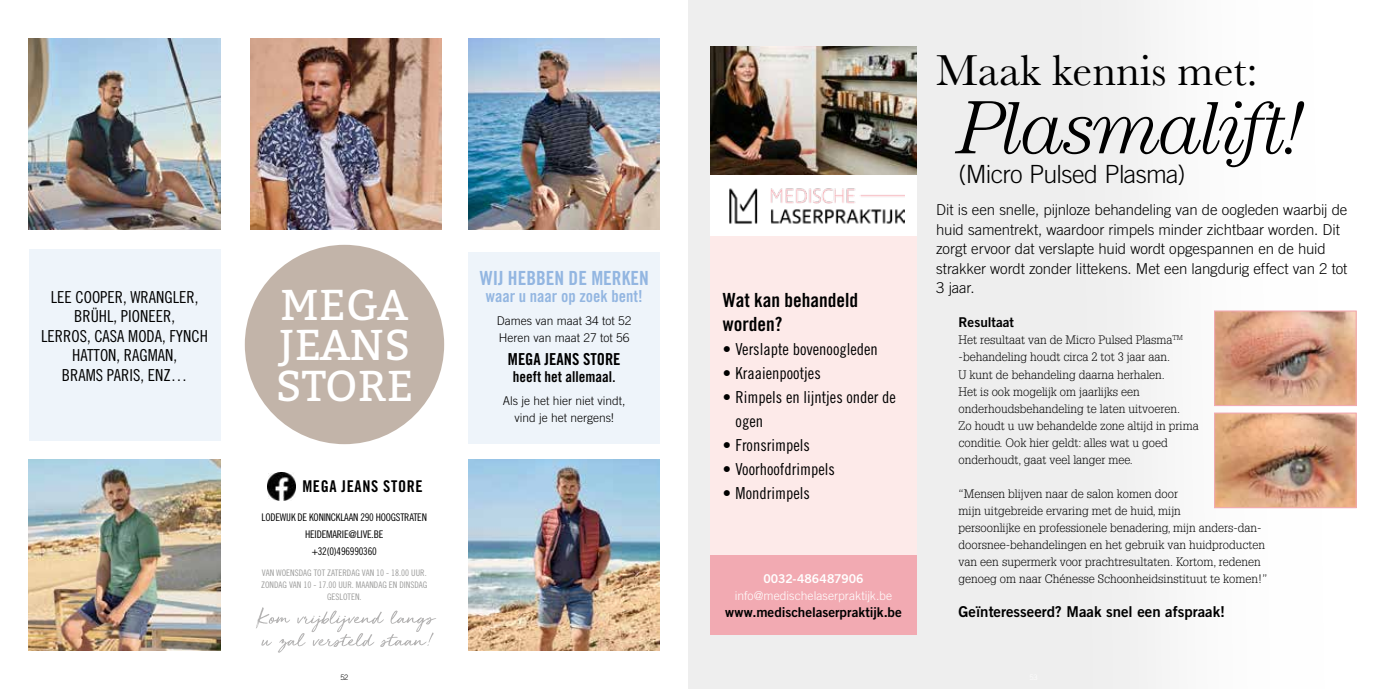
<style>
.page{position:relative;width:1378px;height:689px;background:#fff}
.page>*{position:absolute;margin:0;border:0;box-sizing:border-box;transform-origin:0 0}
.t1{font:italic 300 75.6px "Century Std";letter-spacing:-.035em;color:#000}
.t2{font:45px "Baskerville";color:#000}
.t3{font:43.2px/40.8px "Bitter";letter-spacing:.01em;color:#fff;text-align:justify}
.t4{font:300 25.05px "Trade Gothic LT Std";letter-spacing:-.03em;color:#000}
.t5{font:19.5px/24px "Trade Gothic LT Std Bd Cn 20";color:#000}
.t6{font:19.5px "Trade Gothic LT Std Bd Cn 20";color:#93b6e1}
.t7{font:16.5px/19.5px "Trade Gothic LT Std Cn 18";color:#000;text-align:center}
.t8{font:16.5px "Trade Gothic LT Std Bd Cn 20";color:#93b6e1}
.t9{font:16.5px "Trade Gothic LT Std Bd Cn 20";color:#000}
.t10{font:16.2px "Trade Gothic LT Std Bd Cn 20";letter-spacing:.04em;color:#000}
.t11{font:300 15px/19.5px "Trade Gothic LT Std";letter-spacing:-.01em;color:#000}
.t12{font:15px "Trade Gothic LT Std Bd 2";color:#000}
.t13{font:15px "Trade Gothic LT Std Bd Cn 20";color:#000}
.t14{font:13.5px "Trade Gothic LT Std Bd 2";color:#000}
.t15{font:300 12.15px "Trade Gothic LT Std";color:#fff}
.t16{font:12.15px "Trade Gothic LT Std Bd 2";color:#fff}
.t17{font:300 12px/17px "Glypha LT Std";color:#000}
.t18{font:300 12px/17px "Trade Gothic LT Std";color:#000}
.t19{font:10.5px/17px "Trade Gothic LT Std Cn 18";letter-spacing:-.02em;color:#000;text-align:center}
.t20{font:9px/12px "Trade Gothic LT Std Cn 18";color:#9d9d9c;text-align:center}
.t21{font:300 7.5px "Trade Gothic LT Std";color:#000}
.s1{font-family:"Trade Gothic LT Std Bd 2";font-size:12px}
</style>
<div class="page">
<div style="left:469px;top:252px;width:191px;height:191px;background:#eef4fa"></div>
<img style="left:468px;top:38px;width:192px;height:192px">
<img style="left:468px;top:459px;width:192px;height:192px">
<img style="left:29px;top:459px;width:191px;height:192px">
<img style="left:29px;top:38px;width:191px;height:192px">
<div style="left:245px;top:245px;width:199px;height:199px;background:#c2b4a9;border-radius:50%"></div>
<img style="left:267px;top:472px;width:29px;height:28px">
<div style="left:29px;top:249px;width:191px;height:192px;background:#eef4fa"></div>
<svg style="left:256px;top:607px;width:180px;height:46px"></svg>
<img style="left:250px;top:38px;width:192px;height:192px">
<div style="left:689px;top:0;width:689px;height:689px;background:linear-gradient(to right,#e9e9e9,#fdfdfd)"></div>
<div style="left:710px;top:151px;width:206px;height:459px;background:#fdeae9"></div>
<div style="left:710px;top:556px;width:207px;height:79px;background:#f2aab2"></div>
<img style="left:710px;top:46px;width:207px;height:130px">
<div style="left:710px;top:176px;width:207px;height:60px;background:#fff"></div>
<img style="left:730px;top:188px;width:175px;height:36px">
<img style="left:1216px;top:312px;width:138px;height:92px">
<div style="left:1214px;top:310px;width:142px;height:96px;border:1px solid #f2aab2"></div>
<img style="left:1216px;top:414px;width:138px;height:92px">
<div style="left:1214px;top:412px;width:142px;height:96px;border:1px solid #f2aab2"></div>
<h3 class="t7" style="left:41px;top:287px;width:168px">LEE COOPER, WRANGLER,<br>BRÜHL, PIONEER,<br>LERROS, CASA MODA, FYNCH<br>HATTON, RAGMAN,<br>BRAMS PARIS, ENZ…</h3>
<h3 class="t3" style="left:276px;top:284px;width:139px">MEGA JEANS STORE</h3>
<h3 class="t10" style="left:302px;top:476px;width:122px">MEGA JEANS STORE</h3>
<p class="t19" style="left:262px;top:508px;width:167px">LODEWIJK DE KONINCKLAAN 290 HOOGSTRATEN<br>HEIDEMARIE@LIVE.BE<br>+32(0)496990360</p>
<h3 class="t6" style="left:480px;top:266px;width:170px">WIJ HEBBEN DE MERKEN</h3>
<h3 class="t8" style="left:486px;top:286px;width:158px">waar u naar op zoek bent!</h3>
<p class="t18" style="left:497px;top:312px;width:136px">Dames van maat 34 tot 52<br>Heren van maat 27 tot 56</p>
<h3 class="t9" style="left:508px;top:349px;width:114px">MEGA JEANS STORE</h3>
<p class="t13" style="left:513px;top:368px;width:104px">heeft het allemaal<span class="s1">.</span></p>
<p class="t18" style="left:503px;top:392px;width:124px;text-align:center">Als je het hier niet vindt, vind je het nergens!</p>
<h3 class="t5" style="left:723px;top:287px;width:137px">Wat kan behandeld worden?</h3>
<h3 class="t7" style="left:723px;top:339px;width:157px">• Verslapte bovenoogleden</h3>
<h3 class="t7" style="left:723px;top:363px;width:99px">• Kraaienpootjes</h3>
<h3 class="t7" style="left:735px;top:385px;width:162px;line-height:24px;text-align:left;text-indent:-13px">• Rimpels en lijntjes onder de ogen</h3>
<h3 class="t7" style="left:723px;top:435px;width:89px">• Fronsrimpels</h3>
<h3 class="t7" style="left:723px;top:459px;width:114px">• Voorhoofdrimpels</h3>
<h3 class="t7" style="left:723px;top:483px;width:88px">• Mondrimpels</h3>
<p class="t20" style="left:261px;top:567px;width:168px">VAN WOENSDAG TOT ZATERDAG VAN 10 - 18.00 UUR.<br>ZONDAG VAN 10 - 17.00 UUR. MAANDAG EN DINSDAG<br>GESLOTEN.</p>
<p class="t16" style="left:763px;top:571px;width:102px">0032-486487906</p>
<p class="t15" style="left:735px;top:588px;width:159px">info@medischelaserpraktijk.be</p>
<p class="t14" style="left:725px;top:603px;width:178px">www.medischelaserpraktijk.be</p>
<p class="t21" style="left:340px;top:672px;width:10px">52</p>
<h2 class="t2" style="left:936px;top:42px;width:323px">Maak kennis met:</h2>
<h1 class="t1" style="left:958px;top:85px;width:350px">Plasmalift!</h1>
<h3 class="t4" style="left:958px;top:160px;width:228px">(Micro Pulsed Plasma)</h3>
<p class="t11" style="left:936px;top:200px;width:413px">Dit is een snelle, pijnloze behandeling van de oogleden waarbij de huid samentrekt, waardoor rimpels minder zichtbaar worden. Dit zorgt ervoor dat verslapte huid wordt opgespannen en de huid strakker wordt zonder littekens. Met een langdurig effect van 2 tot 3 jaar.</p>
<p class="t14" style="left:958px;top:314px;width:57px">Resultaat</p>
<p class="t17" style="left:958px;top:332px;width:242px">Het resultaat van de Micro Pulsed Plasma<sup>TM </sup>-behandeling houdt circa 2 tot 3 jaar aan.<br>U kunt de behandeling daarna herhalen.<br>Het is ook mogelijk om jaarlijks een onderhoudsbehandeling te laten uitvoeren.<br>Zo houdt u uw behandelde zone altijd in prima conditie. Ook hier geldt: alles wat u goed onderhoudt, gaat veel langer mee.</p>
<p class="t17" style="left:958px;top:485px;width:310px">“Mensen blijven naar de salon komen door<br>mijn uitgebreide ervaring met de huid, mijn<br>persoonlijke en professionele benadering, mijn anders-dan&shy;doorsnee-behandelingen en het gebruik van huidproducten van een supermerk voor prachtresultaten. Kortom, redenen genoeg om naar Chénesse Schoonheidsinstituut te komen!”</p>
<p class="t12" style="left:958px;top:602px;width:268px">Geïnteresseerd? Maak snel een afspraak!</p>
</div>
